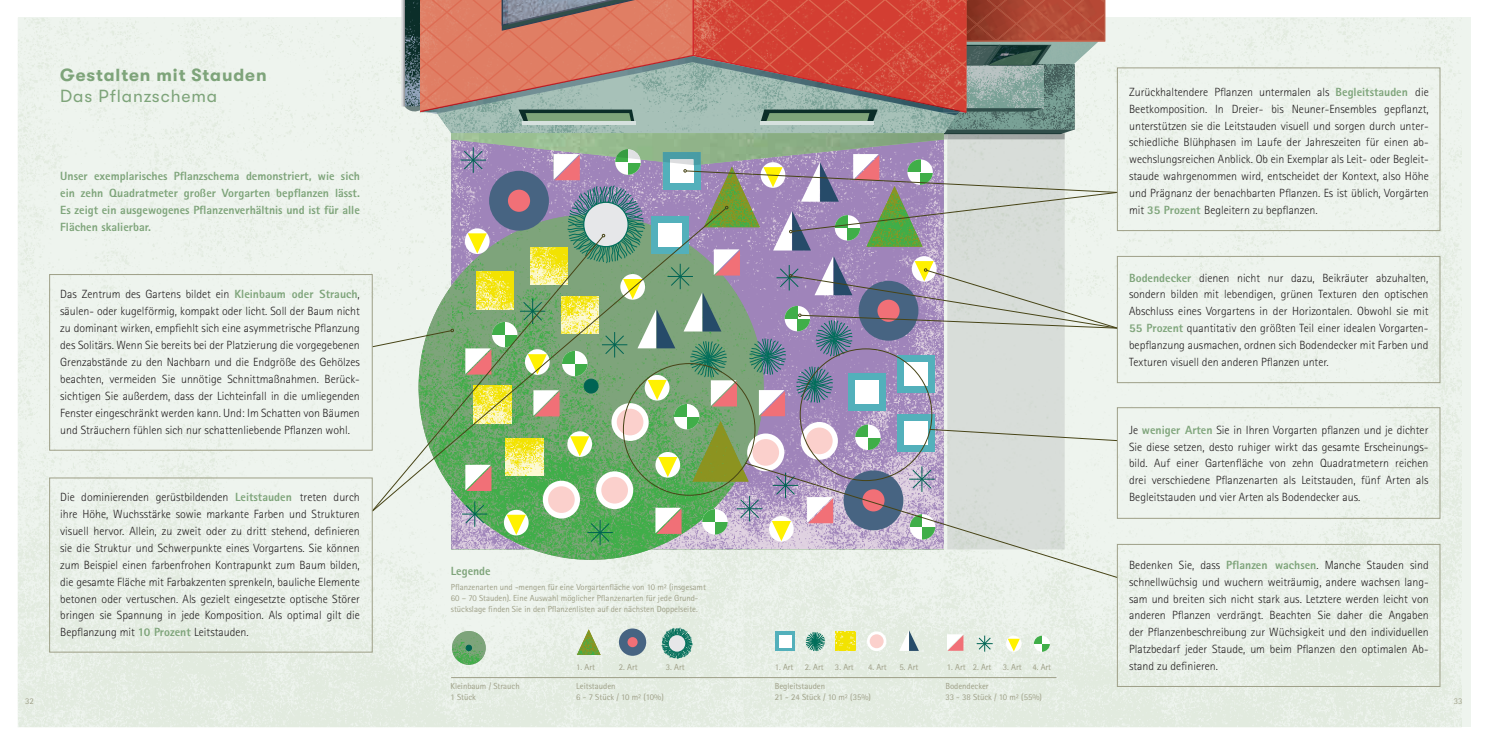
<style>
.page{position:relative;width:1489px;height:745px;background:#fff}
.page>*{position:absolute;margin:0;border:0;box-sizing:border-box;transform-origin:0 0}
.t1{font:700 17.5px "GT Walsheim";letter-spacing:.05em;color:#7ea47a}
.t2{font:17.5px "GT Walsheim";letter-spacing:.05em;color:#7ea47a}
.t3{font:300 11.88px/16.9px "AT Rotis Sans Serif";color:#231f20;text-align:justify}
.t4{font:800 11.88px/16.9px "AT Rotis Sans Serif";color:#7ea47a;text-align:justify}
.t5{font:8.75px/11.2px "AT Rotis Sans Serif";letter-spacing:-.005em;color:#9e9f87}
.s1{font-weight:800;color:#7ea47a}
</style>
<div class="page">
<img style="left:18px;top:18px;width:725px;height:708px">
<div style="left:743px;top:18px;width:727px;height:708px;background:#eef4ee"></div>
<div style="left:619px;top:628px;width:27px;height:27px;background:#476482;border-radius:50%"></div>
<svg style="left:627px;top:636px;width:10px;height:10px"></svg>
<svg style="left:661px;top:627px;width:32px;height:32px"></svg>
<div style="left:668px;top:634px;width:17px;height:17px;background:#e6e7e9;border-radius:50%"></div>
<div style="left:668px;top:634px;width:18px;height:18px;border:1px solid #006e5a;border-radius:50%"></div>
<img style="left:577px;top:629px;width:23px;height:25px">
<div style="left:489px;top:171px;width:60px;height:59px;background:#476482;border-radius:50%"></div>
<div style="left:504px;top:509px;width:24px;height:26px;background:#fff;border-radius:50%"></div>
<svg style="left:460px;top:164px;width:26px;height:9px"></svg>
<svg style="left:462px;top:511px;width:25px;height:15px"></svg>
<svg style="left:371px;top:207px;width:135px;height:28px;background:#ccc9d5"></svg>
<svg style="left:371px;top:235px;width:135px;height:276px;background:#b8ceaa"></svg>
<img style="left:452px;top:630px;width:33px;height:34px;border-radius:17px">
<svg style="left:466px;top:644px;width:5px;height:6px"></svg>
<svg style="left:946px;top:634px;width:17px;height:16px"></svg>
<svg style="left:1005px;top:635px;width:16px;height:16px"></svg>
<svg style="left:1007px;top:638px;width:12px;height:13px"></svg>
<svg style="left:1033px;top:635px;width:16px;height:16px"></svg>
<svg style="left:1033px;top:635px;width:8px;height:8px"></svg>
<div style="left:1042px;top:643px;width:7px;height:8px;background:#40ae49"></div>
<svg style="left:976px;top:635px;width:16px;height:16px"></svg>
<img style="left:835px;top:631px;width:20px;height:19px">
<svg style="left:775px;top:631px;width:20px;height:19px"></svg>
<div style="left:779px;top:634px;width:12px;height:13px;background:#fff"></div>
<svg style="left:805px;top:631px;width:20px;height:20px"></svg>
<svg style="left:866px;top:631px;width:20px;height:19px"></svg>
<div style="left:869px;top:634px;width:14px;height:13px;background:#fbd0cc;border-radius:50%"></div>
<svg style="left:899px;top:630px;width:19px;height:20px"></svg>
<hr style="left:451px;top:676px;width:605px;height:1px;background:#9e9f87">
<img style="left:943px;top:134px;width:4px;height:5px">
<img style="left:947px;top:134px;width:117px;height:5px">
<svg style="left:401px;top:0;width:704px;height:134px;background:#b27f71"></svg>
<img style="left:451px;top:134px;width:492px;height:30px">
<svg style="left:506px;top:149px;width:612px;height:429px"></svg>
<img style="left:451px;top:133px;width:493px;height:1px">
<svg style="left:49px;top:477px;width:324px;height:175px;background:#e8efe7"></svg>
<div style="left:49px;top:274px;width:323px;height:176px;border:1px solid #9e9f87"></div>
<div style="left:1116px;top:68px;width:324px;height:163px;border:1px solid #9e9f87"></div>
<div style="left:1116px;top:256px;width:324px;height:127px;border:1px solid #9e9f87"></div>
<div style="left:1116px;top:407px;width:324px;height:111px;border:1px solid #9e9f87"></div>
<div style="left:1116px;top:543px;width:324px;height:143px;border:1px solid #9e9f87"></div>
<h1 class="t1" style="left:60px;top:65px;width:208px">Gestalten mit Stauden</h1>
<h1 class="t2" style="left:60px;top:86px;width:158px">Das Pflanzschema</h1>
<p class="t4" style="left:60px;top:167px;width:301px">Unser exemplarisches Pflanzschema demonstriert, wie sich ein zehn Quadratmeter großer Vorgarten bepflanzen lässt.<br>Es zeigt ein ausgewogenes Pflanzenverhältnis und ist für alle Flächen skalierbar.</p>
<p class="t3" style="left:1129px;top:83px;width:301px">Zurückhaltendere Pflanzen untermalen als <span class="s1">Begleitstauden</span> die Beetkomposition. In Dreier- bis Neuner-Ensembles gepflanzt, unterstützen sie die Leitstauden visuell und sorgen durch unter&shy;schiedliche Blühphasen im Laufe der Jahreszeiten für einen ab&shy;wechslungsreichen Anblick. Ob ein Exemplar als Leit- oder Begleit&shy;staude wahrgenommen wird, entscheidet der Kontext, also Höhe und Prägnanz der benachbarten Pflanzen. Es ist üblich, Vorgärten mit <span class="s1">35 Prozent</span> Begleitern zu bepflanzen.</p>
<p class="t3" style="left:1129px;top:269px;width:301px"><span class="s1">Bodendecker</span> dienen nicht nur dazu, Beikräuter abzuhalten, sondern bilden mit lebendigen, grünen Texturen den optischen Abschluss eines Vorgartens in der Horizontalen. Obwohl sie mit <span class="s1">55 Prozent</span> quantitativ den größten Teil einer idealen Vorgarten&shy;bepflanzung ausmachen, ordnen sich Bodendecker mit Farben und Texturen visuell den anderen Pflanzen unter.</p>
<p class="t3" style="left:60px;top:286px;width:301px">Das Zentrum des Gartens bildet ein <span class="s1">Kleinbaum oder Strauch</span>, säulen- oder kugelförmig, kompakt oder licht. Soll der Baum nicht zu dominant wirken, empfiehlt sich eine asymmetrische Pflanzung des Solitärs. Wenn Sie bereits bei der Platzierung die vorgegebenen Grenzabstände zu den Nachbarn und die Endgröße des Gehölzes beachten, vermeiden Sie unnötige Schnittmaßnahmen. Berück&shy;sichtigen Sie außerdem, dass der Lichteinfall in die umliegenden Fenster eingeschränkt werden kann. Und: Im Schatten von Bäumen und Sträuchern fühlen sich nur schattenliebende Pflanzen wohl.</p>
<p class="t3" style="left:1129px;top:421px;width:301px">Je <span class="s1">weniger Arten</span> Sie in Ihren Vorgarten pflanzen und je dichter Sie diese setzen, desto ruhiger wirkt das gesamte Erscheinungs&shy;bild. Auf einer Gartenfläche von zehn Quadratmetern reichen drei verschiedene Pflanzenarten als Leitstauden, fünf Arten als Begleitstauden und vier Arten als Bodendecker aus.</p>
<p class="t3" style="left:60px;top:488px;width:301px">Die dominierenden gerüstbildenden <span class="s1">Leitstauden</span> treten durch ihre Höhe, Wuchsstärke sowie markante Farben und Strukturen visuell hervor. Allein, zu zweit oder zu dritt stehend, definieren sie die Struktur und Schwerpunkte eines Vorgartens. Sie können zum Beispiel einen farbenfrohen Kontrapunkt zum Baum bilden, die gesamte Fläche mit Farbakzenten sprenkeln, bauliche Elemente betonen oder vertuschen. Als gezielt eingesetzte optische Störer bringen sie Spannung in jede Komposition. Als optimal gilt die Bepflanzung mit <span class="s1">10 Prozent</span> Leitstauden.</p>
<p class="t3" style="left:1129px;top:556px;width:301px">Bedenken Sie, dass <span class="s1">Pflanzen wachsen</span>. Manche Stauden sind schnellwüchsig und wuchern weiträumig, andere wachsen lang&shy;sam und breiten sich nicht stark aus. Letztere werden leicht von anderen Pflanzen verdrängt. Beachten Sie daher die Angaben der Pflanzenbeschreibung zur Wüchsigkeit und den individuellen Platzbedarf jeder Staude, um beim Pflanzen den optimalen Ab&shy;stand zu definieren.</p>
<p class="t4" style="left:451px;top:562px;width:41px">Legende</p>
<p class="t5" style="left:451px;top:580px;width:256px">Pflanzenarten und -mengen für eine Vorgartenfläche von 10 m² (insgesamt<br>60 – 70 Stauden). Eine Auswahl möglicher Pflanzenarten für jede Grund&shy;stückslage finden Sie in den Pflanzenlisten auf der nächsten Doppelseite.</p>
<p class="t5" style="left:576px;top:661px;width:20px">1. Art</p>
<p class="t5" style="left:619px;top:661px;width:20px">2. Art</p>
<p class="t5" style="left:665px;top:661px;width:20px">3. Art</p>
<p class="t5" style="left:774px;top:661px;width:20px">1. Art</p>
<p class="t5" style="left:804px;top:661px;width:20px">2. Art</p>
<p class="t5" style="left:835px;top:661px;width:20px">3. Art</p>
<p class="t5" style="left:868px;top:661px;width:20px">4. Art</p>
<p class="t5" style="left:899px;top:661px;width:20px">5. Art</p>
<p class="t5" style="left:946px;top:661px;width:46px">1. Art 2. Art</p>
<p class="t5" style="left:1002px;top:661px;width:50px">3. Art 4. Art</p>
<p class="t5" style="left:774px;top:679px;width:98px">Begleitstauden<br>21 - 24 Stück / 10 m² (35%)</p>
<p class="t5" style="left:945px;top:679px;width:98px">Bodendecker<br>33 - 38 Stück / 10 m² (55%)</p>
<p class="t5" style="left:450px;top:679px;width:71px">Kleinbaum / Strauch<br>1 Stück</p>
<p class="t5" style="left:576px;top:679px;width:89px">Leitstauden<br>6 - 7 Stück / 10 m² (10%)</p>
<p class="t5" style="left:25px;top:694px;width:10px">32</p>
<p class="t5" style="left:1453px;top:694px;width:10px">33</p>
</div>
